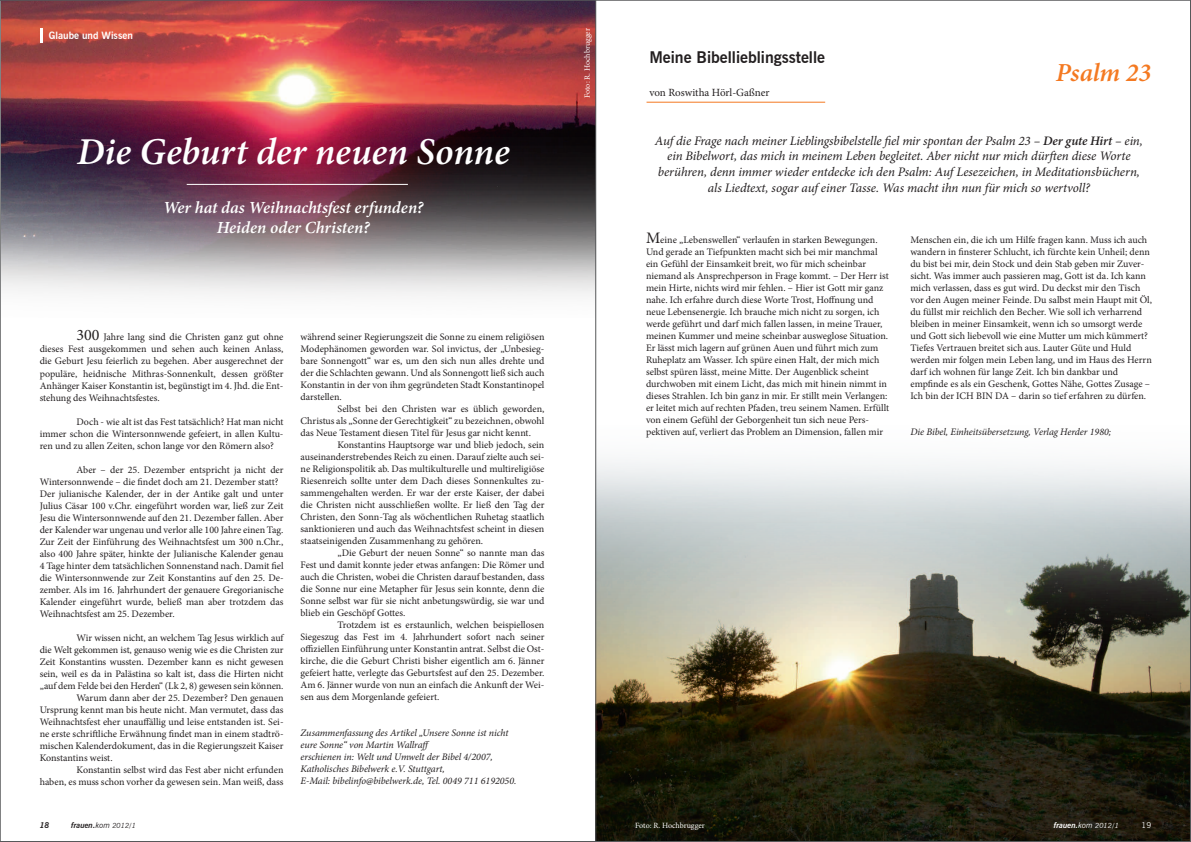
<style>
.page{position:relative;width:1191px;height:842px;background:#fff}
.page>*{position:absolute;margin:0;border:0;box-sizing:border-box;transform-origin:0 0}
.t1{font:italic 600 38px "Minion Pro";color:#fff}
.t2{font:italic 600 26px "Minion Pro";letter-spacing:-.01em;color:#f47921}
.t3{font:italic 600 17px/20.4px "Minion Pro";color:#fff;text-align:center}
.t4{font:700 16px "News Gothic BT";color:#231f20}
.t5{font:italic 13px/15.6px "Minion Pro";letter-spacing:-.01em;color:#231f20;text-align:center}
.t6{font:11px "Minion Pro";letter-spacing:-.005em;color:#231f20}
.t7{font:10px/12px "Minion Pro";color:#231f20;text-align:justify}
.t8{font:italic 10px/12px "Minion Pro";letter-spacing:-.01em;color:#231f20}
.t9{font:700 10px "News Gothic BT";color:#fff}
.t10{font:8px "Minion Pro";letter-spacing:-.005em;color:#fff}
.t11{font:italic 700 8px "News Gothic BT";color:#231f20}
.t12{font:italic 700 8px "News Gothic BT";color:#fff}
.t13{font:8px "News Gothic BT";color:#fff}
.s1{font-size:16px}
.s2{font-weight:600}
.s3{font-weight:400}
.s4{font-weight:400;font-size:7px}
</style>
<div class="page">
<img style="left:596px;top:676px;width:595px;height:166px">
<img style="left:596px;top:422px;width:595px;height:254px">
<img style="left:596px;top:425px;width:595px;height:121px">
<img style="left:2px;top:2px;width:593px;height:100px">
<img style="left:2px;top:102px;width:593px;height:112px">
<img style="left:2px;top:214px;width:593px;height:82px">
<hr style="left:646px;top:102px;width:179px;height:1px;background:#f47921">
<hr style="left:187px;top:184px;width:221px;height:1px;background:#fff">
<hr style="left:40px;top:28px;width:3px;height:15px;background:#fff">
<hr style="left:595px;top:0;width:1px;height:842px;background:#57585a">
<p class="t9" style="left:49px;top:29px;width:86px">Glaube und Wissen</p>
<h1 class="t1" style="left:77px;top:125px;width:434px">Die Geburt der neuen Sonne</h1>
<h3 class="t3" style="left:163px;top:197px;width:262px">Wer hat das Weihnachtsfest erfunden?<br>Heiden oder Christen?</h3>
<p class="t7" style="left:40px;top:331px;width:245px;text-indent:37px"><span class="s1">300</span> Jahre lang sind die Christen ganz gut ohne dieses Fest ausgekommen und sehen auch keinen Anlass, die Geburt Jesu feierlich zu begehen. Aber ausgerechnet der populäre, heidnische Mithras-Sonnenkult, dessen größter Anhänger Kaiser Konstantin ist, begünstigt im 4. Jhd. die Ent&shy;stehung des Weihnachtsfestes.</p>
<p class="t7" style="left:40px;top:415px;width:245px;text-indent:37px">Doch - wie alt ist das Fest tatsächlich? Hat man nicht immer schon die Wintersonnwende gefeiert, in allen Kultu&shy;ren und zu allen Zeiten, schon lange vor den Römern also?</p>
<p class="t7" style="left:40px;top:463px;width:245px;text-align:left;text-indent:37px">Aber – der 25. Dezember entspricht ja nicht der Wintersonnwende – die findet doch am 21. Dezember statt?<br>Der julianische Kalender, der in der Antike galt und unter Julius Cäsar 100 v.Chr. eingeführt worden war, ließ zur Zeit Jesu die Wintersonnwende auf den 21. Dezember fallen. Aber der Kalender war ungenau und verlor alle 100 Jahre einen Tag.<br>Zur Zeit der Einführung des Weihnachtsfest um 300 n.Chr., also 400 Jahre später, hinkte der Julianische Kalender genau 4 Tage hinter dem tatsächlichen Sonnenstand nach. Damit fiel die Wintersonnwende zur Zeit Konstantins auf den 25. De&shy;zember. Als im 16. Jahrhundert der genauere Gregorianische Kalender eingeführt wurde, beließ man aber trotzdem das Weihnachtsfest am 25. Dezember.</p>
<p class="t7" style="left:77px;top:631px;width:208px">Wir wissen nicht, an welchem Tag Jesus wirklich auf</p>
<p class="t7" style="left:40px;top:643px;width:245px">die Welt gekommen ist, genauso wenig wie es die Christen zur</p>
<p class="t7" style="left:40px;top:655px;width:245px">Zeit Konstantins wussten. Dezember kann es nicht gewesen</p>
<p class="t7" style="left:40px;top:667px;width:245px">sein, weil es da in Palästina so kalt ist, dass die Hirten nicht</p>
<p class="t7" style="left:40px;top:679px;width:245px">„auf dem Felde bei den Herden“ (Lk 2, 8) gewesen sein können.</p>
<p class="t7" style="left:77px;top:691px;width:208px">Warum dann aber der 25. Dezember? Den genauen</p>
<p class="t7" style="left:40px;top:703px;width:245px">Ursprung kennt man bis heute nicht. Man vermutet, dass das</p>
<p class="t7" style="left:40px;top:715px;width:245px">Weihnachtsfest eher unauffällig und leise entstanden ist. Sei-</p>
<p class="t7" style="left:40px;top:727px;width:245px">ne erste schriftliche Erwähnung findet man in einem stadtrö-</p>
<p class="t7" style="left:40px;top:739px;width:245px">mischen Kalenderdokument, das in die Regierungszeit Kaiser</p>
<p class="t7" style="left:40px;top:751px;width:74px">Konstantins weist.</p>
<p class="t7" style="left:77px;top:763px;width:208px">Konstantin selbst wird das Fest aber nicht erfunden</p>
<p class="t7" style="left:40px;top:775px;width:245px">haben, es muss schon vorher da gewesen sein. Man weiß, dass</p>
<p class="t7" style="left:300px;top:331px;width:245px">während seiner Regierungszeit die Sonne zu einem religiösen Modephänomen geworden war. Sol invictus, der „Unbesieg&shy;bare Sonnengott“ war es, um den sich nun alles drehte und der die Schlachten gewann. Und als Sonnengott ließ sich auch Konstantin in der von ihm gegründeten Stadt Konstantinopel darstellen.</p>
<p class="t7" style="left:300px;top:403px;width:245px;text-indent:37px">Selbst bei den Christen war es üblich geworden, Christus als „Sonne der Gerechtigkeit“ zu bezeichnen, obwohl das Neue Testament diesen Titel für Jesus gar nicht kennt.</p>
<p class="t7" style="left:300px;top:439px;width:245px;text-indent:37px">Konstantins Hauptsorge war und blieb jedoch, sein auseinanderstrebendes Reich zu einen. Darauf zielte auch sei&shy;ne Religionspolitik ab. Das multikulturelle und multireligiöse Riesenreich sollte unter dem Dach dieses Sonnenkultes zu&shy;sammengehalten werden. Er war der erste Kaiser, der dabei die Christen nicht ausschließen wollte. Er ließ den Tag der Christen, den Sonn-Tag als wöchentlichen Ruhetag staatlich sanktionieren und auch das Weihnachtsfest scheint in diesen staatseinigenden Zusammenhang zu gehören.</p>
<p class="t7" style="left:300px;top:547px;width:245px;text-indent:37px">„Die Geburt der neuen Sonne“ so nannte man das Fest und damit konnte jeder etwas anfangen: Die Römer und auch die Christen, wobei die Christen darauf bestanden, dass die Sonne nur eine Metapher für Jesus sein konnte, denn die Sonne selbst war für sie nicht anbetungswürdig, sie war und blieb ein Geschöpf Gottes.</p>
<p class="t7" style="left:300px;top:619px;width:245px;text-indent:37px">Trotzdem ist es erstaunlich, welchen beispiellosen Siegeszug das Fest im 4. Jahrhundert sofort nach seiner offiziellen Einführung unter Konstantin antrat. Selbst die Ost&shy;kirche, die die Geburt Christi bisher eigentlich am 6. Jänner gefeiert hatte, verlegte das Geburtsfest auf den 25. Dezember.<br>Am 6. Jänner wurde von nun an einfach die Ankunft der Wei&shy;sen aus dem Morgenlande gefeiert.</p>
<p class="t8" style="left:300px;top:727px;width:217px">Zusammenfassung des Artikel „Unsere Sonne ist nicht eure Sonne“ von Martin Wallraff<br>erschienen in: Welt und Umwelt der Bibel 4/2007, Katholisches Bibelwerk e.V. Stuttgart,<br>E-Mail: bibelinfo@bibelwerk.de, Tel. 0049 711 6192050.</p>
<p class="t10" style="left:582px;top:98px;width:71px;rotate:-90deg">Foto: R. Hochbrugger</p>
<h3 class="t4" style="left:649px;top:48px;width:177px">Meine Bibellieblingsstelle</h3>
<h2 class="t2" style="left:1055px;top:55px;width:97px">Psalm 23</h2>
<p class="t6" style="left:649px;top:85px;width:122px">von Roswitha Hörl-Gaßner</p>
<p class="t5" style="left:655px;top:133px;width:489px">Auf die Frage nach meiner Lieblingsbibelstelle fiel mir spontan der Psalm 23 – <span class="s2">Der gute Hirt</span> – ein, ein Bibelwort, das mich in meinem Leben begleitet. Aber nicht nur mich dürften diese Worte berühren, denn immer wieder entdecke ich den Psalm: Auf Lesezeichen, in Meditationsbüchern, als Liedtext, sogar auf einer Tasse. Was macht ihn nun für mich so wertvoll?</p>
<p class="t7" style="left:646px;top:234px;width:245px;text-align:left"><span class="s1">M</span>eine „Lebenswellen“ verlaufen in starken Bewegungen.<br>Und gerade an Tiefpunkten macht sich bei mir manchmal ein Gefühl der Einsamkeit breit, wo für mich scheinbar niemand als Ansprechperson in Frage kommt. – Der Herr ist mein Hirte, nichts wird mir fehlen. – Hier ist Gott mir ganz nahe. Ich erfahre durch diese Worte Trost, Hoffnung und neue Lebensenergie. Ich brauche mich nicht zu sorgen, ich werde geführt und darf mich fallen lassen, in meine Trauer, meinen Kummer und meine scheinbar ausweglose Situation.<br>Er lässt mich lagern auf grünen Auen und führt mich zum Ruheplatz am Wasser. Ich spüre einen Halt, der mich mich selbst spüren lässt, meine Mitte. Der Augenblick scheint durchwoben mit einem Licht, das mich mit hinein nimmt in dieses Strahlen. Ich bin ganz in mir. Er stillt mein Verlangen: er leitet mich auf rechten Pfaden, treu seinem Namen. Erfüllt von einem Gefühl der Geborgenheit tun sich neue Pers&shy;pektiven auf, verliert das Problem an Dimension, fallen mir</p>
<p class="t7" style="left:910px;top:234px;width:243px;text-align:left">Menschen ein, die ich um Hilfe fragen kann. Muss ich auch wandern in finsterer Schlucht, ich fürchte kein Unheil; denn du bist bei mir, dein Stock und dein Stab geben mir Zuver&shy;sicht. Was immer auch passieren mag, Gott ist da. Ich kann mich verlassen, dass es gut wird. Du deckst mir den Tisch vor den Augen meiner Feinde. Du salbst mein Haupt mit Öl, du füllst mir reichlich den Becher. Wie soll ich verharrend bleiben in meiner Einsamkeit, wenn ich so umsorgt werde und Gott sich liebevoll wie eine Mutter um mich kümmert?<br>Tiefes Vertrauen breitet sich aus. Lauter Güte und Huld werden mir folgen mein Leben lang, und im Haus des Herrn darf ich wohnen für lange Zeit. Ich bin dankbar und empfinde es als ein Geschenk, Gottes Nähe, Gottes Zusage – Ich bin der ICH BIN DA – darin so tief erfahren zu dürfen.</p>
<p class="t8" style="left:910px;top:426px;width:202px">Die Bibel, Einheitsübersetzung, Verlag Herder 1980;</p>
<p class="t10" style="left:635px;top:820px;width:71px">Foto: R. Hochbrugger</p>
<p class="t11" style="left:40px;top:820px;width:11px">18</p>
<p class="t11" style="left:71px;top:820px;width:66px">frauen.<span class="s3">kom</span> <span class="s4">2012/1</span></p>
<p class="t12" style="left:1054px;top:820px;width:66px">frauen.<span class="s3">kom</span> <span class="s4">2012/1</span></p>
<p class="t13" style="left:1141px;top:820px;width:11px">19</p>
</div>
